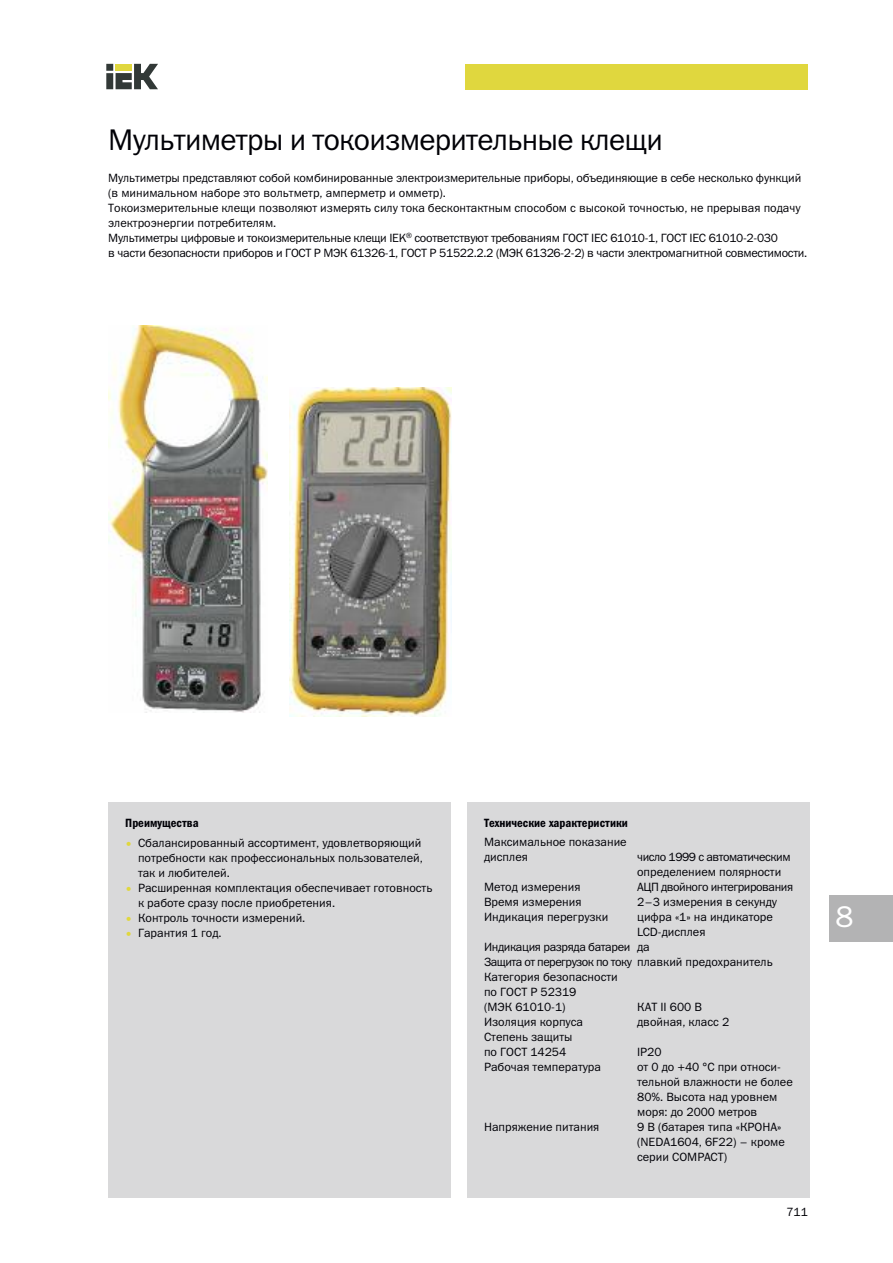
<style>
.page{position:relative;width:893px;height:1263px;background:#fff}
.page>*{position:absolute;margin:0;border:0;box-sizing:border-box;transform-origin:0 0}
.t1{font:30px "Franklin Gothic Book C";letter-spacing:-.025em;color:#000006}
.t2{font:30px "Franklin Gothic Book C";color:#fff}
.t3{font:12px/15px "Franklin Gothic Book C";color:#000006}
.t4{font:12px/15px "Franklin Gothic Book C";letter-spacing:-.02em;color:#000006}
.t5{font:12px "Franklin Gothic Demi Cond C";color:#000006}
.t6{font:12px "Franklin Gothic Book C";letter-spacing:-.035em;color:#000006}
.t7{font:12px "Franklin Gothic Book C";letter-spacing:-.03em;color:#000006}
.s1{color:#e0d73e}
</style>
<div class="page">
<svg style="left:106px;top:64px;width:52px;height:25px"></svg>
<div style="left:465px;top:64px;width:342px;height:25px;background:#e0d73e"></div>
<div style="left:829px;top:895px;width:64px;height:47px;background:#b3b3b4"></div>
<img style="left:108px;top:326px;width:160px;height:386px">
<div style="left:108px;top:802px;width:343px;height:396px;background:#d9d9da"></div>
<div style="left:468px;top:802px;width:342px;height:396px;background:#d9d9da"></div>
<img style="left:289px;top:387px;width:163px;height:330px">
<h1 class="t1" style="left:108px;top:129px;width:556px">Мультиметры и токоизмерительные клещи</h1>
<p class="t3" style="left:108px;top:171px;width:701px">Мультиметры представляют собой комбинированные электроизмерительные приборы, объединяющие в себе несколько функций (в минимальном наборе это вольтметр, амперметр и омметр).<br>Токоизмерительные клещи позволяют измерять силу тока бесконтактным способом с высокой точностью, не прерывая подачу электроэнергии потребителям.<br>Мультиметры цифровые и токоизмерительные клещи IEK<sup>®</sup> соответствуют требованиям ГОСТ IEC 61010-1, ГОСТ IEC 61010-2-030<br>в части безопасности приборов и ГОСТ Р МЭК 61326-1, ГОСТ Р 51522.2.2 (МЭК 61326-2-2) в части электромагнитной совместимости.</p>
<p class="t5" style="left:125px;top:816px;width:75px">Преимущества</p>
<p class="t3" style="left:138px;top:836px;width:286px;text-indent:-13px"><span class="s1">•</span> Сбалансированный ассортимент, удовлетворяющий потребности как профессиональных пользователей, так и любителей.</p>
<p class="t3" style="left:138px;top:881px;width:296px;text-indent:-13px"><span class="s1">•</span> Расширенная комплектация обеспечивает готовность к работе сразу после приобретения.</p>
<p class="t3" style="left:125px;top:911px;width:182px"><span class="s1">•</span> Контроль точности измерений.</p>
<p class="t3" style="left:125px;top:926px;width:98px"><span class="s1">•</span> Гарантия 1 год.</p>
<p class="t5" style="left:484px;top:816px;width:145px">Технические характеристики</p>
<p class="t3" style="left:484px;top:836px;width:144px">Максимальное показание дисплея</p>
<p class="t4" style="left:637px;top:851px;width:155px">число 1999 с автоматическим определением полярности</p>
<p class="t3" style="left:484px;top:881px;width:98px">Метод измерения</p>
<p class="t6" style="left:637px;top:883px;width:158px">АЦП двойного интегрирования</p>
<p class="t3" style="left:484px;top:896px;width:99px">Время измерения</p>
<p class="t3" style="left:637px;top:896px;width:141px">2–3 измерения в секунду</p>
<p class="t3" style="left:484px;top:911px;width:126px">Индикация перегрузки</p>
<p class="t3" style="left:637px;top:911px;width:137px">цифра «1» на индикаторе</p>
<p class="t3" style="left:637px;top:926px;width:70px">LCD-дисплея</p>
<p class="t7" style="left:484px;top:943px;width:167px">Индикация разряда батареи да</p>
<p class="t4" style="left:484px;top:956px;width:290px">Защита от перегрузок по току плавкий предохранитель</p>
<p class="t3" style="left:484px;top:971px;width:135px">Категория безопасности</p>
<p class="t3" style="left:484px;top:986px;width:94px">по ГОСТ Р 52319</p>
<p class="t3" style="left:484px;top:1001px;width:83px">(МЭК 61010-1)</p>
<p class="t3" style="left:637px;top:1001px;width:66px">КАТ II 600 B</p>
<p class="t3" style="left:484px;top:1016px;width:100px">Изоляция корпуса</p>
<p class="t3" style="left:637px;top:1016px;width:94px">двойная, класс 2</p>
<p class="t3" style="left:484px;top:1031px;width:90px">Степень защиты по ГОСТ 14254</p>
<p class="t3" style="left:637px;top:1046px;width:26px">IP20</p>
<p class="t3" style="left:484px;top:1061px;width:119px">Рабочая температура</p>
<p class="t3" style="left:637px;top:1061px;width:157px">от 0 до +40 °С при относи&shy;тельной влажности не более<br>80%. Высота над уровнем моря: до 2000 метров</p>
<p class="t3" style="left:484px;top:1121px;width:117px">Напряжение питания</p>
<p class="t3" style="left:637px;top:1121px;width:149px">9 В (батарея типа «КРОНА» (NEDA1604, 6F22) – кроме серии COMPACT)</p>
<p class="t3" style="left:786px;top:1205px;width:23px">711</p>
<h1 class="t2" style="left:836px;top:906px;width:19px">8</h1>
</div>
